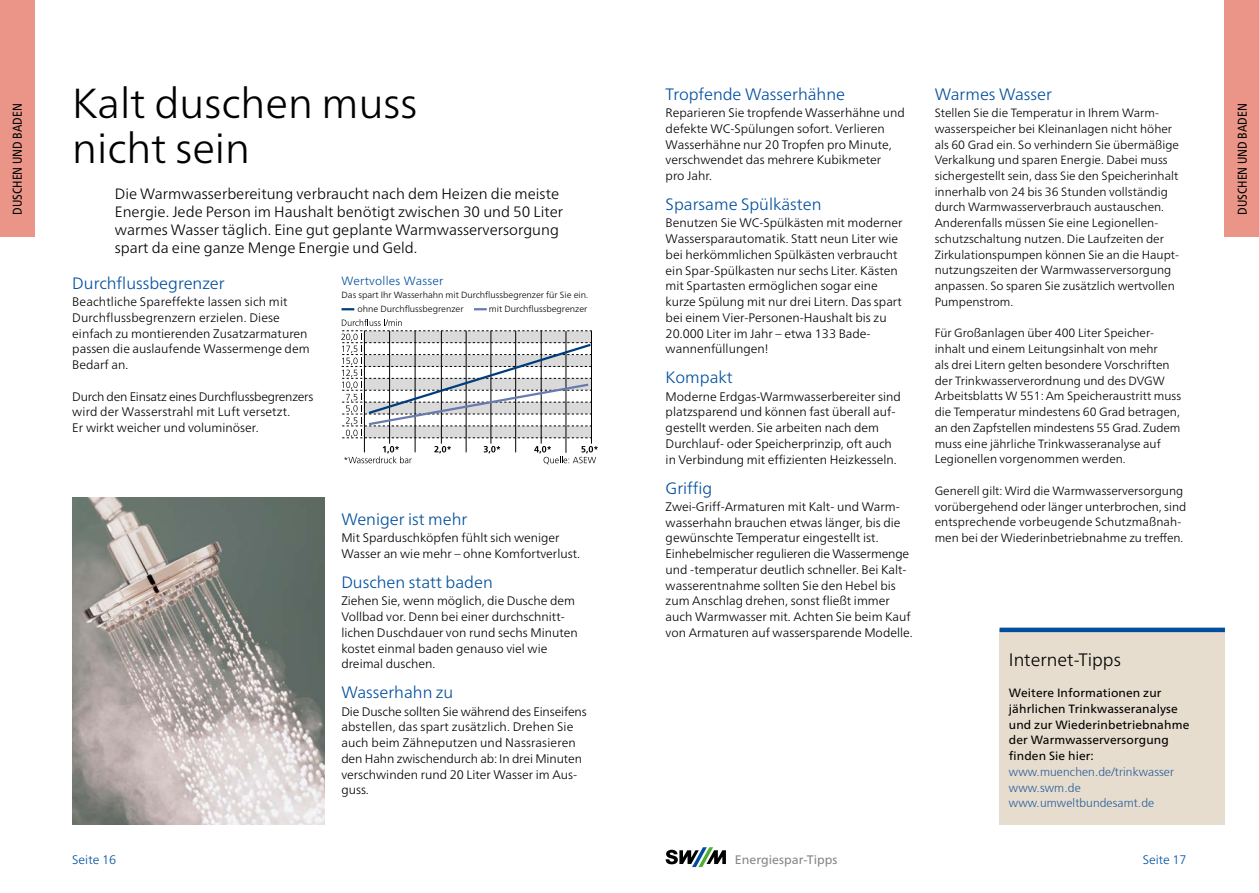
<style>
.page{position:relative;width:1259px;height:893px;background:#fff}
.page>*{position:absolute;margin:0;border:0;box-sizing:border-box;transform-origin:0 0}
.t1{font:300 42px/45px "Frutiger Neue LT Pro";color:#000}
.t2{font:300 18px "Frutiger Neue LT Pro";color:#000}
.t3{font:300 16.5px "Frutiger Neue LT Pro";color:#004f9f}
.t4{font:300 15px/18px "Frutiger Neue LT Pro";color:#000}
.t5{font:condensed 12.75px "Frutiger Neue LT Pro";color:#000}
.t6{font:300 12.3px/15.8px "Frutiger Neue LT Pro";color:#000}
.t7{font:12.3px "Frutiger Neue LT Pro";color:#878787}
.t8{font:300 12.3px "Frutiger Neue LT Pro";color:#004f9f}
.t9{font:300 12px/15.8px "Frutiger Neue LT Pro";color:#000}
.t10{font:12px/15.8px "Frutiger Neue LT Pro";letter-spacing:.01em;color:#000}
.t11{font:300 12px/15.8px "Frutiger";letter-spacing:.01em;color:#275b9b}
.t12{font:300 12px "Frutiger Neue LT Pro";letter-spacing:.02em;color:#004f9f}
.t13{font:300 9px/13.5px "Frutiger Neue LT Pro";color:#000}
</style>
<div class="page">
<svg style="left:665px;top:847px;width:61px;height:20px"></svg>
<svg style="left:344px;top:446px;width:68px;height:17px"></svg>
<svg style="left:434px;top:446px;width:17px;height:7px"></svg>
<svg style="left:484px;top:446px;width:16px;height:7px"></svg>
<svg style="left:534px;top:446px;width:64px;height:18px"></svg>
<hr style="left:364px;top:331px;width:1px;height:121px;background:#000">
<hr style="left:389px;top:331px;width:1px;height:113px;background:#000">
<hr style="left:415px;top:331px;width:1px;height:121px;background:#000">
<hr style="left:441px;top:331px;width:1px;height:113px;background:#000">
<hr style="left:466px;top:331px;width:1px;height:121px;background:#000">
<hr style="left:490px;top:331px;width:1px;height:113px;background:#000">
<hr style="left:515px;top:331px;width:1px;height:121px;background:#000">
<hr style="left:541px;top:331px;width:1px;height:113px;background:#000">
<hr style="left:566px;top:331px;width:1px;height:122px;background:#000">
<hr style="left:591px;top:331px;width:1px;height:113px;background:#000">
<svg style="left:341px;top:319px;width:251px;height:120px"></svg>
<img style="left:72px;top:497px;width:252px;height:328px">
<div style="left:1225px;top:0;width:34px;height:236px;background:#ea9587"></div>
<div style="left:0;top:0;width:34px;height:236px;background:#ea9587"></div>
<div style="left:999px;top:629px;width:226px;height:196px;background:#e6ddce"></div>
<svg style="left:341px;top:308px;width:13px;height:2px"></svg>
<svg style="left:474px;top:308px;width:13px;height:2px"></svg>
<hr style="left:999px;top:628px;width:226px;height:4px;background:#004f9f">
<h1 class="t1" style="left:72px;top:80px;width:346px">Kalt duschen muss nicht sein</h1>
<p class="t4" style="left:115px;top:184px;width:450px">Die Warmwasserbereitung verbraucht nach dem Heizen die meiste Energie. Jede Person im Haushalt benötigt zwischen 30 und 50 Liter warmes Wasser täglich. Eine gut geplante Warmwasserversorgung spart da eine ganze Menge Energie und Geld.</p>
<h3 class="t3" style="left:665px;top:84px;width:181px">Tropfende Wasserhähne</h3>
<p class="t6" style="left:665px;top:105px;width:241px">Reparieren Sie tropfende Wasserhähne und defekte WC-Spülungen sofort. Verlieren Wasserhähne nur 20 Tropfen pro Minute, verschwendet das mehrere Kubikmeter<br>pro Jahr.</p>
<h3 class="t3" style="left:665px;top:194px;width:157px">Sparsame Spülkästen</h3>
<p class="t6" style="left:665px;top:215px;width:238px">Benutzen Sie WC-Spülkästen mit moderner Wassersparautomatik. Statt neun Liter wie bei herkömmlichen Spülkästen verbraucht ein Spar-Spülkasten nur sechs Liter. Kästen mit Spartasten ermöglichen sogar eine kurze Spülung mit nur drei Litern. Das spart bei einem Vier-Personen-Haushalt bis zu 20.000 Liter im Jahr – etwa 133 Bade&shy;wannenfüllungen!</p>
<h3 class="t3" style="left:665px;top:367px;width:69px">Kompakt</h3>
<p class="t6" style="left:665px;top:388px;width:237px">Moderne Erdgas-Warmwasserbereiter sind platzsparend und können fast überall auf&shy;gestellt werden. Sie arbeiten nach dem Durchlauf- oder Speicherprinzip, oft auch in Verbindung mit effizienten Heizkesseln.</p>
<h3 class="t3" style="left:665px;top:478px;width:48px">Griffig</h3>
<p class="t6" style="left:665px;top:498px;width:249px">Zwei-Griff-Armaturen mit Kalt- und Warm&shy;wasserhahn brauchen etwas länger, bis die gewünschte Temperatur eingestellt ist.<br>Einhebelmischer regulieren die Wassermenge und -temperatur deutlich schneller. Bei Kalt&shy;wasserentnahme sollten Sie den Hebel bis zum Anschlag drehen, sonst fließt immer auch Warmwasser mit. Achten Sie beim Kauf von Armaturen auf wassersparende Modelle.</p>
<h3 class="t3" style="left:934px;top:84px;width:119px">Warmes Wasser</h3>
<p class="t9" style="left:934px;top:105px;width:246px">Stellen Sie die Temperatur in Ihrem Warm&shy;wasserspeicher bei Kleinanlagen nicht höher als 60 Grad ein. So verhindern Sie übermäßige Verkalkung und sparen Energie. Dabei muss sichergestellt sein, dass Sie den Speicherinhalt innerhalb von 24 bis 36 Stunden vollständig durch Warmwasserverbrauch austauschen.<br>Anderenfalls müssen Sie eine Legionellen&shy;schutzschaltung nutzen. Die Laufzeiten der Zirkulationspumpen können Sie an die Haupt&shy;nutzungszeiten der Warmwasserversorgung anpassen. So sparen Sie zusätzlich wertvollen Pumpenstrom.</p>
<p class="t9" style="left:934px;top:325px;width:248px">Für Großanlagen über 400 Liter Speicher&shy;inhalt und einem Leitungsinhalt von mehr<br>als drei Litern gelten besondere Vorschriften der Trinkwasserverordnung und des DVGW Arbeitsblatts W 551: Am Speicheraustritt muss die Temperatur mindestens 60 Grad betragen, an den Zapfstellen mindestens 55 Grad. Zudem muss eine jährliche Trinkwasseranalyse auf Legionellen vorgenommen werden.</p>
<p class="t9" style="left:934px;top:483px;width:253px">Generell gilt: Wird die Warmwasserversorgung vorübergehend oder länger unterbrochen, sind entsprechende vorbeugende Schutzmaßnah&shy;men bei der Wiederinbetriebnahme zu treffen.</p>
<p class="t5" style="left:10px;top:215px;width:113px;rotate:-90deg">DUSCHEN UND BADEN</p>
<p class="t5" style="left:1234px;top:215px;width:113px;rotate:-90deg">DUSCHEN UND BADEN</p>
<p class="t12" style="left:341px;top:273px;width:103px">Wertvolles Wasser</p>
<p class="t13" style="left:357px;top:288px;width:232px;text-indent:-16px">Das spart Ihr Wasserhahn mit Durchflussbegrenzer für Sie ein. ohne Durchflussbegrenzer</p>
<h3 class="t3" style="left:72px;top:273px;width:154px">Durchflussbegrenzer</h3>
<p class="t6" style="left:72px;top:294px;width:239px">Beachtliche Spareffekte lassen sich mit Durchflussbegrenzern erzielen. Diese einfach zu montierenden Zusatzarmaturen passen die auslaufende Wassermenge dem Bedarf an.</p>
<p class="t6" style="left:72px;top:388px;width:242px">Durch den Einsatz eines Durchflussbegrenzers wird der Wasserstrahl mit Luft versetzt.<br>Er wirkt weicher und voluminöser.</p>
<p class="t13" style="left:489px;top:302px;width:100px">mit Durchflussbegrenzer</p>
<h3 class="t3" style="left:341px;top:509px;width:127px">Weniger ist mehr</h3>
<p class="t6" style="left:341px;top:530px;width:240px">Mit Sparduschköpfen fühlt sich weniger<br>Wasser an wie mehr – ohne Komfortverlust.</p>
<h3 class="t3" style="left:341px;top:572px;width:153px">Duschen statt baden</h3>
<p class="t6" style="left:341px;top:593px;width:238px">Ziehen Sie, wenn möglich, die Dusche dem Vollbad vor. Denn bei einer durchschnitt&shy;lichen Duschdauer von rund sechs Minuten kostet einmal baden genauso viel wie dreimal duschen.</p>
<h3 class="t3" style="left:341px;top:682px;width:114px">Wasserhahn zu</h3>
<p class="t6" style="left:341px;top:703px;width:247px">Die Dusche sollten Sie während des Einseifens abstellen, das spart zusätzlich. Drehen Sie auch beim Zähneputzen und Nassrasieren den Hahn zwischendurch ab: In drei Minuten verschwinden rund 20 Liter Wasser im Aus&shy;guss.</p>
<h2 class="t2" style="left:1009px;top:648px;width:114px">Internet-Tipps</h2>
<p class="t10" style="left:1009px;top:685px;width:182px">Weitere Informationen zur jährlichen Trinkwasseranalyse und zur Wiederinbetriebnahme der Warmwasserversorgung finden Sie hier:</p>
<p class="t11" style="left:1009px;top:764px;width:167px">www.muenchen.de/trinkwasser www.swm.de www.umweltbundesamt.de</p>
<p class="t8" style="left:72px;top:852px;width:45px">Seite 16</p>
<p class="t7" style="left:735px;top:852px;width:104px">Energiespar-Tipps</p>
<p class="t8" style="left:1142px;top:852px;width:45px">Seite 17</p>
</div>
